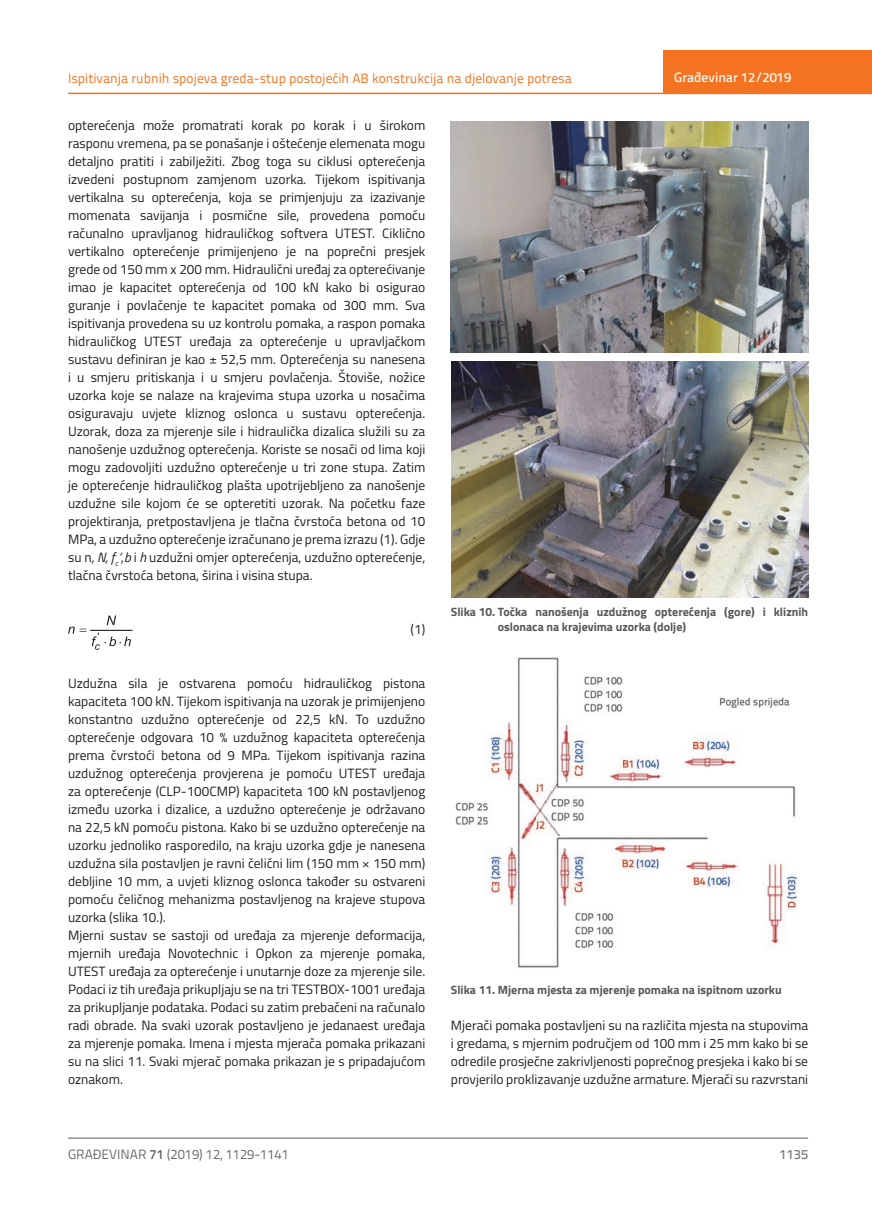
<style>
.page{position:relative;width:872px;height:1212px;background:#fff}
.page>*{position:absolute;margin:0;border:0;box-sizing:border-box;transform-origin:0 0}
.t1{font:13.5px/18px "Titillium";color:#231f20;text-align:justify}
.t2{font:13.5px "Titillium Text 22 L";color:#f47321}
.t3{font:13.5px "Titillium Text 22 L";color:#6c6d70}
.t4{font:500 13.5px "Titillium Text 22 L";color:#fff}
.t5{font:500 13.5px "Titillium Text 22 L";color:#787a7d}
.t6{font:700 12px/15px "Titillium";color:#57585a}
.s1{font-style:italic}
.s2{font-weight:700}
</style>
<div class="page">
<hr style="left:68px;top:93px;width:804px;height:1px;background:#f47321">
<div style="left:663px;top:50px;width:209px;height:44px;background:#f47321"></div>
<hr style="left:68px;top:1138px;width:740px;height:1px;background:#57585a">
<hr style="left:91px;top:630px;width:41px;height:1px;background:#040503">
<svg style="left:107px;top:615px;width:9px;height:10px"></svg>
<svg style="left:68px;top:626px;width:18px;height:8px"></svg>
<svg style="left:92px;top:633px;width:39px;height:17px"></svg>
<img style="left:451px;top:121px;width:357px;height:232px">
<img style="left:451px;top:361px;width:357px;height:236px">
<img style="left:455px;top:657px;width:343px;height:311px">
<p class="t2" style="left:68px;top:68px;width:505px">Ispitivanja rubnih spojeva greda-stup postojećih AB konstrukcija na djelovanje potresa</p>
<p class="t1" style="left:68px;top:115px;width:359px">opterećenja može promatrati korak po korak i u širokom rasponu vremena, pa se ponašanje i oštećenje elemenata mogu detaljno pratiti i zabilježiti. Zbog toga su ciklusi opterećenja izvedeni postupnom zamjenom uzorka. Tijekom ispitivanja vertikalna su opterećenja, koja se primjenjuju za izazivanje momenata savijanja i posmične sile, provedena pomoću računalno upravljanog hidrauličkog softvera UTEST. Ciklično vertikalno opterećenje primijenjeno je na poprečni presjek grede od 150 mm x 200 mm. Hidraulični uređaj za opterećivanje imao je kapacitet opterećenja od 100 kN kako bi osigurao guranje i povlačenje te kapacitet pomaka od 300 mm. Sva ispitivanja provedena su uz kontrolu pomaka, a raspon pomaka hidrauličkog UTEST uređaja za opterećenje u upravljačkom sustavu definiran je kao ± 52,5 mm. Opterećenja su nanesena i u smjeru pritiskanja i u smjeru povlačenja. Štoviše, nožice uzorka koje se nalaze na krajevima stupa uzorka u nosačima osiguravaju uvjete kliznog oslonca u sustavu opterećenja.<br>Uzorak, doza za mjerenje sile i hidraulička dizalica služili su za nanošenje uzdužnog opterećenja. Koriste se nosači od lima koji mogu zadovoljiti uzdužno opterećenje u tri zone stupa. Zatim je opterećenje hidrauličkog plašta upotrijebljeno za nanošenje uzdužne sile kojom će se opteretiti uzorak. Na početku faze projektiranja, pretpostavljena je tlačna čvrstoća betona od 10<br>MPa, a uzdužno opterećenje izračunano je prema izrazu (1). Gdje su n<span class="s1">, N, f</span><sub>c</sub><span class="s1">’</span>,<span class="s1">b</span> i <span class="s1">h</span> uzdužni omjer opterećenja, uzdužno opterećenje, tlačna čvrstoća betona, širina i visina stupa.</p>
<p class="t4" style="left:674px;top:67px;width:118px">Građevinar 12/2019</p>
<p class="t1" style="left:411px;top:620px;width:16px">(1)</p>
<p class="t1" style="left:68px;top:674px;width:359px;text-align:left">Uzdužna sila je ostvarena pomoću hidrauličkog pistona kapaciteta 100 kN. Tijekom ispitivanja na uzorak je primijenjeno konstantno uzdužno opterećenje od 22,5 kN. To uzdužno opterećenje odgovara 10 % uzdužnog kapaciteta opterećenja prema čvrstoći betona od 9 MPa. Tijekom ispitivanja razina uzdužnog opterećenja provjerena je pomoću UTEST uređaja za opterećenje (CLP-100CMP) kapaciteta 100 kN postavljenog između uzorka i dizalice, a uzdužno opterećenje je održavano na 22,5 kN pomoću pistona. Kako bi se uzdužno opterećenje na uzorku jednoliko rasporedilo, na kraju uzorka gdje je nanesena uzdužna sila postavljen je ravni čelični lim (150 mm × 150 mm) debljine 10 mm, a uvjeti kliznog oslonca također su ostvareni pomoću čeličnog mehanizma postavljenog na krajeve stupova uzorka (slika 10.).<br>Mjerni sustav se sastoji od uređaja za mjerenje deformacija, mjernih uređaja Novotechnic i Opkon za mjerenje pomaka, UTEST uređaja za opterećenje i unutarnje doze za mjerenje sile.<br>Podaci iz tih uređaja prikupljaju se na tri TESTBOX-1001 uređaja za prikupljanje podataka. Podaci su zatim prebačeni na računalo radi obrade. Na svaki uzorak postavljeno je jedanaest uređaja za mjerenje pomaka. Imena i mjesta mjerača pomaka prikazani su na slici 11. Svaki mjerač pomaka prikazan je s pripadajućom oznakom.</p>
<p class="t6" style="left:498px;top:604px;width:312px;text-indent:-47px">Slika 10. Točka nanošenja uzdužnog opterećenja (gore) i kliznih oslonaca na krajevima uzorka (dolje)</p>
<p class="t6" style="left:451px;top:982px;width:332px">Slika 11. Mjerna mjesta za mjerenje pomaka na ispitnom uzorku</p>
<p class="t1" style="left:451px;top:1016px;width:359px">Mjerači pomaka postavljeni su na različita mjesta na stupovima i gredama, s mjernim područjem od 100 mm i 25 mm kako bi se odredile prosječne zakrivljenosti poprečnog presjeka i kako bi se provjerilo proklizavanje uzdužne armature. Mjerači su razvrstani</p>
<p class="t3" style="left:68px;top:1144px;width:222px">GRAĐEVINAR <span class="s2">71</span> (2019) 12, 1129-1141</p>
<p class="t5" style="left:779px;top:1144px;width:30px">1135</p>
</div>
